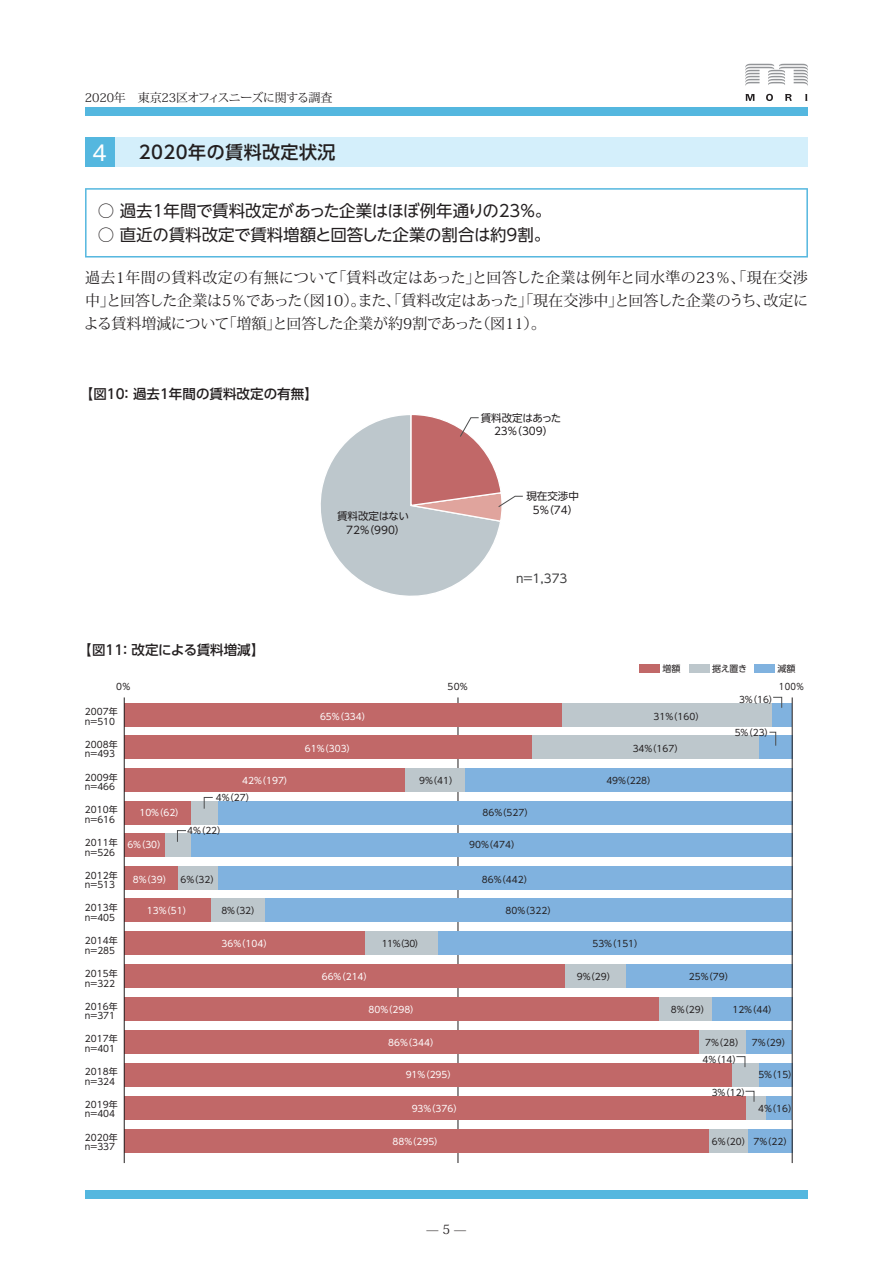
<style>
.page{position:relative;width:893px;height:1263px;background:#fff}
.page>*{position:absolute;margin:0;border:0;box-sizing:border-box;transform-origin:0 0}
.t1{font:21px "Gothic MB101 Pro";color:#fff}
.t2{font:500 18px "UD Shin Go Pro";letter-spacing:.025em;color:#231f20}
.t3{font:16.5px "UD Shin Go NT Pro";letter-spacing:-.01em;color:#231f20}
.t4{font:15px/22.5px "Koz Min Pro";letter-spacing:-.005em;color:#231f20;text-align:justify}
.t5{font:500 13.5px "UD Shin Go Pro";color:#231f20}
.t6{font:12.75px "Koz Min Pro";color:#231f20}
.t7{font:12px "Koz Min Pro";letter-spacing:-.02em;color:#231f20}
.t8{font:12px "UD Shin Go NT Pro";color:#3e3e3f}
.t9{font:10.5px/13.5px "UD Shin Go NT Pro";color:#231f20;text-align:center}
.t10{font:9px/9.6px "UD Shin Go NT Pro";color:#231f20}
.t11{font:9px "UD Shin Go NT Pro";color:#fff}
.t12{font:9px "UD Shin Go NT Pro";color:#231f20;scale:.93 1}
.s1{color:#231f20}
</style>
<div class="page">
<div style="left:85px;top:107px;width:723px;height:9px;background:#54b7df"></div>
<div style="left:85px;top:1191px;width:723px;height:8px;background:#54b7df"></div>
<hr style="left:458px;top:697px;width:1px;height:466px;background:#231f20">
<svg style="left:745px;top:64px;width:63px;height:22px"></svg>
<svg style="left:746px;top:94px;width:8px;height:7px"></svg>
<svg style="left:766px;top:94px;width:7px;height:7px"></svg>
<svg style="left:785px;top:94px;width:7px;height:7px"></svg>
<svg style="left:805px;top:94px;width:2px;height:7px"></svg>
<div style="left:771px;top:703px;width:21px;height:24px;background:#80b2df"></div>
<div style="left:759px;top:736px;width:33px;height:23px;background:#80b2df"></div>
<div style="left:465px;top:768px;width:327px;height:24px;background:#80b2df"></div>
<div style="left:218px;top:801px;width:574px;height:24px;background:#80b2df"></div>
<div style="left:191px;top:834px;width:601px;height:23px;background:#80b2df"></div>
<div style="left:211px;top:866px;width:581px;height:24px;background:#80b2df"></div>
<div style="left:265px;top:899px;width:527px;height:23px;background:#80b2df"></div>
<div style="left:438px;top:932px;width:354px;height:23px;background:#80b2df"></div>
<div style="left:626px;top:964px;width:167px;height:24px;background:#80b2df"></div>
<div style="left:712px;top:997px;width:80px;height:24px;background:#80b2df"></div>
<div style="left:745px;top:1030px;width:47px;height:23px;background:#80b2df"></div>
<div style="left:758px;top:1063px;width:34px;height:23px;background:#80b2df"></div>
<div style="left:765px;top:1096px;width:27px;height:23px;background:#80b2df"></div>
<div style="left:748px;top:1129px;width:44px;height:23px;background:#80b2df"></div>
<div style="left:562px;top:703px;width:209px;height:24px;background:#bdc7cc"></div>
<div style="left:532px;top:736px;width:227px;height:23px;background:#bdc7cc"></div>
<div style="left:405px;top:768px;width:60px;height:24px;background:#bdc7cc"></div>
<div style="left:191px;top:801px;width:27px;height:24px;background:#bdc7cc"></div>
<div style="left:164px;top:834px;width:27px;height:23px;background:#bdc7cc"></div>
<div style="left:178px;top:866px;width:40px;height:24px;background:#bdc7cc"></div>
<div style="left:211px;top:899px;width:54px;height:23px;background:#bdc7cc"></div>
<div style="left:365px;top:932px;width:73px;height:23px;background:#bdc7cc"></div>
<div style="left:565px;top:964px;width:61px;height:24px;background:#bdc7cc"></div>
<div style="left:659px;top:997px;width:53px;height:24px;background:#bdc7cc"></div>
<div style="left:699px;top:1030px;width:46px;height:23px;background:#bdc7cc"></div>
<div style="left:732px;top:1063px;width:26px;height:23px;background:#bdc7cc"></div>
<div style="left:745px;top:1096px;width:20px;height:23px;background:#bdc7cc"></div>
<div style="left:709px;top:1129px;width:39px;height:23px;background:#bdc7cc"></div>
<div style="left:124px;top:703px;width:438px;height:24px;background:#c16868"></div>
<div style="left:124px;top:736px;width:408px;height:23px;background:#c16868"></div>
<div style="left:124px;top:768px;width:281px;height:24px;background:#c16868"></div>
<div style="left:124px;top:801px;width:67px;height:24px;background:#c16868"></div>
<div style="left:124px;top:834px;width:40px;height:23px;background:#c16868"></div>
<div style="left:124px;top:866px;width:54px;height:24px;background:#c16868"></div>
<div style="left:124px;top:899px;width:87px;height:23px;background:#c16868"></div>
<div style="left:124px;top:932px;width:241px;height:23px;background:#c16868"></div>
<div style="left:124px;top:964px;width:441px;height:24px;background:#c16868"></div>
<div style="left:124px;top:997px;width:535px;height:24px;background:#c16868"></div>
<div style="left:124px;top:1030px;width:575px;height:23px;background:#c16868"></div>
<div style="left:124px;top:1063px;width:608px;height:23px;background:#c16868"></div>
<div style="left:124px;top:1096px;width:621px;height:23px;background:#c16868"></div>
<div style="left:124px;top:1129px;width:585px;height:23px;background:#c16868"></div>
<div style="left:85px;top:137px;width:723px;height:30px;background:#d4effb"></div>
<div style="left:85px;top:137px;width:30px;height:30px;background:#54b7df"></div>
<svg style="left:320px;top:415px;width:203px;height:181px"></svg>
<svg style="left:769px;top:731px;width:7px;height:15px"></svg>
<svg style="left:773px;top:696px;width:9px;height:12px"></svg>
<svg style="left:745px;top:1090px;width:10px;height:12px"></svg>
<svg style="left:736px;top:1056px;width:10px;height:11px"></svg>
<svg style="left:177px;top:830px;width:10px;height:12px"></svg>
<svg style="left:203px;top:797px;width:10px;height:12px"></svg>
<div style="left:639px;top:664px;width:21px;height:9px;background:#c16868"></div>
<div style="left:754px;top:664px;width:21px;height:9px;background:#80b2df"></div>
<div style="left:689px;top:664px;width:21px;height:9px;background:#bdc7cc"></div>
<svg style="left:85px;top:188px;width:723px;height:69px"></svg>
<hr style="left:124px;top:697px;width:1px;height:466px;background:#231f20">
<hr style="left:792px;top:697px;width:1px;height:466px;background:#231f20">
<h3 class="t7" style="left:85px;top:89px;width:249px">2020年　東京23区オフィスニーズに関する調査</h3>
<h1 class="t1" style="left:92px;top:135px;width:16px">4</h1>
<h2 class="t2" style="left:139px;top:138px;width:198px">2020年の賃料改定状況</h2>
<h3 class="t3" style="left:98px;top:197px;width:455px">○ 過去1年間で賃料改定があった企業はほぼ例年通りの23％。</h3>
<h3 class="t3" style="left:98px;top:222px;width:454px">○ 直近の賃料改定で賃料増額と回答した企業の割合は約9割。</h3>
<h3 class="t4" style="left:84px;top:266px;width:726px">過去1年間の賃料改定の有無について「賃料改定はあった」と回答した企業は例年と同水準の23％、「現在交渉中」と回答した企業は5％であった（図10）。また、「賃料改定はあった」「現在交渉中」と回答した企業のうち、改定による賃料増減について「増額」と回答した企業が約9割であった（図11）。</h3>
<h3 class="t5" style="left:80px;top:383px;width:240px">【図10：過去1年間の賃料改定の有無】</h3>
<h3 class="t5" style="left:78px;top:639px;width:188px">【図11：改定による賃料増減】</h3>
<p class="t9" style="left:337px;top:509px;width:73px">賃料改定はない<br>72%（990）</p>
<p class="t9" style="left:481px;top:411px;width:82px">賃料改定はあった<br>23%（309）</p>
<p class="t9" style="left:526px;top:489px;width:54px">現在交渉中<br>5%（74）</p>
<h3 class="t8" style="left:516px;top:569px;width:53px">n=1,373</h3>
<p class="t10" style="left:662px;top:663px;width:19px">増額</p>
<p class="t10" style="left:712px;top:663px;width:36px">据え置き</p>
<p class="t10" style="left:777px;top:663px;width:19px">減額</p>
<p class="t10" style="left:116px;top:682px;width:16px">0%</p>
<p class="t10" style="left:447px;top:682px;width:22px">50%</p>
<p class="t12" style="left:779px;top:679px;width:28px">100%</p>
<p class="t10" style="left:85px;top:706px;width:34px">2007年n=510</p>
<p class="t10" style="left:85px;top:739px;width:34px">2008年n=493</p>
<p class="t10" style="left:85px;top:772px;width:34px">2009年n=466</p>
<p class="t10" style="left:85px;top:805px;width:34px">2010年n=616</p>
<p class="t10" style="left:85px;top:837px;width:34px">2011年n=526</p>
<p class="t10" style="left:85px;top:870px;width:34px">2012年n=513</p>
<p class="t10" style="left:85px;top:903px;width:34px">2013年n=405</p>
<p class="t10" style="left:85px;top:936px;width:34px">2014年n=285</p>
<p class="t10" style="left:85px;top:968px;width:34px">2015年n=322</p>
<p class="t10" style="left:85px;top:1001px;width:34px">2016年n=371</p>
<p class="t10" style="left:85px;top:1034px;width:34px">2017年n=401</p>
<p class="t10" style="left:85px;top:1067px;width:34px">2018年n=324</p>
<p class="t10" style="left:85px;top:1099px;width:34px">2019年n=404</p>
<p class="t10" style="left:85px;top:1132px;width:34px">2020年n=337</p>
<p class="t11" style="left:320px;top:709px;width:52px">65%（334）</p>
<p class="t11" style="left:305px;top:742px;width:52px">61%（303）</p>
<p class="t10" style="left:654px;top:711px;width:52px">31%（160）</p>
<p class="t10" style="left:633px;top:744px;width:52px">34%（167）</p>
<p class="t10" style="left:419px;top:775px;width:40px">9%（41）</p>
<p class="t11" style="left:242px;top:773px;width:52px">42%（197）</p>
<p class="t10" style="left:606px;top:775px;width:51px">49%（228）</p>
<p class="t11" style="left:139px;top:806px;width:46px">10%（62）</p>
<p class="t10" style="left:216px;top:792px;width:40px">4%（27）</p>
<p class="t10" style="left:187px;top:825px;width:40px">4%（22）</p>
<p class="t10" style="left:483px;top:808px;width:52px">86%（527）</p>
<p class="t11" style="left:127px;top:838px;width:40px">6%（30）</p>
<p class="t10" style="left:469px;top:840px;width:52px">90%（474）</p>
<p class="t11" style="left:133px;top:872px;width:88px">8%（39） <span class="s1">6%（32）</span></p>
<p class="t10" style="left:482px;top:874px;width:52px">86%（442）</p>
<p class="t11" style="left:147px;top:904px;width:46px">13%（51）</p>
<p class="t10" style="left:221px;top:906px;width:40px">8%（32）</p>
<p class="t11" style="left:222px;top:936px;width:52px">36%（104）</p>
<p class="t10" style="left:382px;top:938px;width:44px">11%（30）</p>
<p class="t10" style="left:506px;top:906px;width:52px">80%（322）</p>
<p class="t10" style="left:592px;top:938px;width:52px">53%（151）</p>
<p class="t10" style="left:739px;top:694px;width:40px">3%（16）</p>
<p class="t10" style="left:735px;top:727px;width:40px">5%（23）</p>
<p class="t11" style="left:322px;top:969px;width:52px">66%（214）</p>
<p class="t10" style="left:689px;top:971px;width:46px">25%（79）</p>
<p class="t10" style="left:671px;top:1005px;width:40px">8%（29）</p>
<p class="t10" style="left:705px;top:1038px;width:40px">7%（28）</p>
<p class="t10" style="left:577px;top:971px;width:40px">9%（29）</p>
<p class="t11" style="left:368px;top:1002px;width:52px">80%（298）</p>
<p class="t10" style="left:732px;top:1005px;width:46px">12%（44）</p>
<p class="t11" style="left:388px;top:1035px;width:52px">86%（344）</p>
<p class="t10" style="left:752px;top:1038px;width:40px">7%（29）</p>
<p class="t11" style="left:406px;top:1067px;width:52px">91%（295）</p>
<p class="t10" style="left:703px;top:1054px;width:40px">4%（14）</p>
<p class="t10" style="left:758px;top:1070px;width:40px">5%（15）</p>
<p class="t10" style="left:712px;top:1087px;width:40px">3%（12）</p>
<p class="t11" style="left:412px;top:1101px;width:52px">93%（376）</p>
<p class="t10" style="left:758px;top:1103px;width:40px">4%（16）</p>
<p class="t11" style="left:392px;top:1134px;width:52px">88%（295）</p>
<p class="t10" style="left:712px;top:1136px;width:82px">6%（20） 7%（22）</p>
<h3 class="t6" style="left:426px;top:1221px;width:42px">̶ 5 ̶</h3>
</div>
